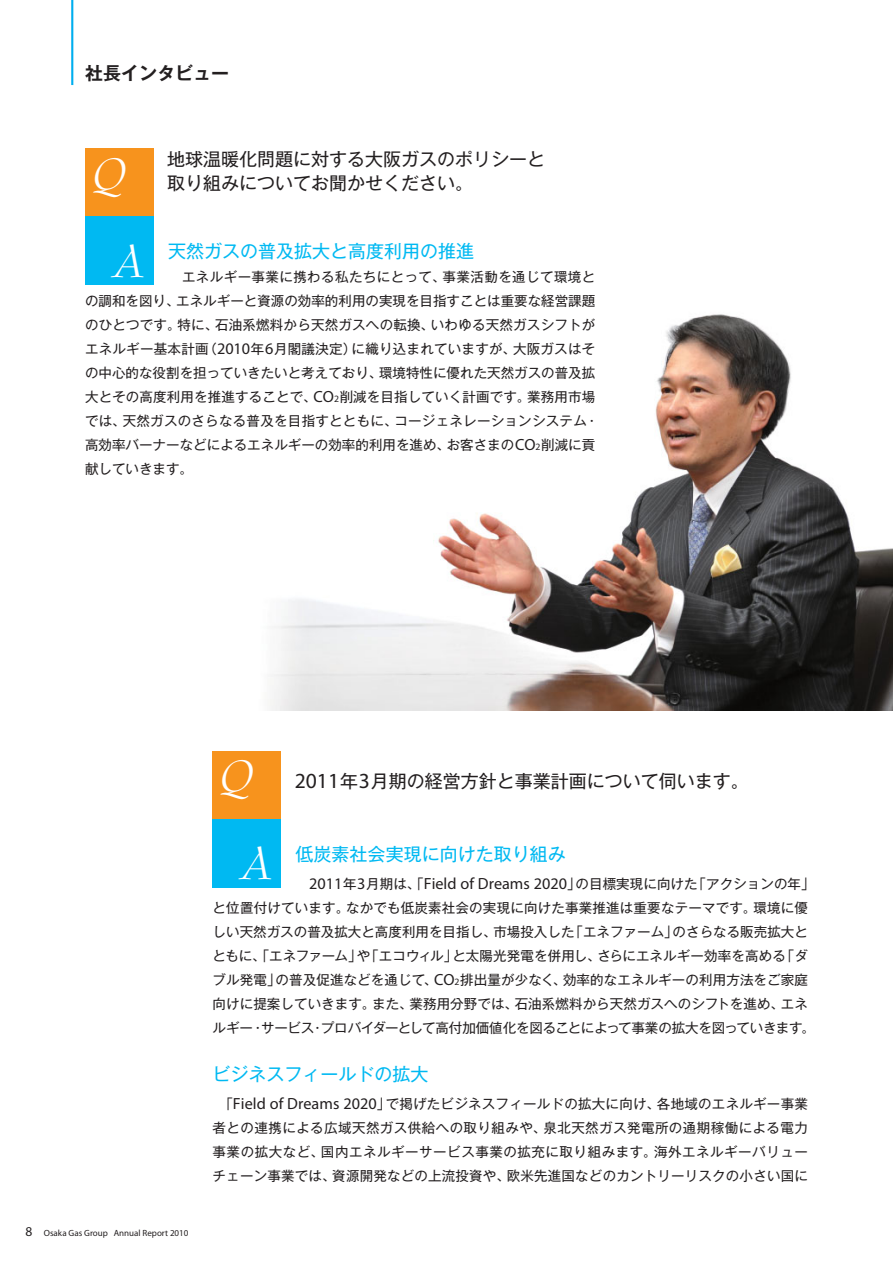
<style>
.page{position:relative;width:893px;height:1263px;background:#fff}
.page>*{position:absolute;margin:0;border:0;box-sizing:border-box;transform-origin:0 0}
.t1{font:italic 48px/87.9px "Bernhard Modern Std";color:#fff;text-align:center}
.t2{font:18px/24px "Gothic MB101 Pr 6 N Regular 90 pv RKSJ H";color:#231f20}
.t3{font:18px "Gothic MB101 Pr 6 N Regular 90 pv RKSJ H";color:#00b9f2}
.t4{font:18px "Gothic MB101 Pr 6 N De Bold 90 pv RKSJ H";color:#231f20}
.t5{font:13.5px/24px "Gothic MB101 Pr 6 N Regular 90 pv RKSJ H";letter-spacing:.01em;color:#231f20}
.t6{font:13.5px/24px "Gothic MB101 Pr 6 N Regular 90 pv RKSJ H";letter-spacing:.035em;color:#231f20;text-align:center}
.t7{font:9px "Myriad Pro";color:#231f20}
.s1{font-family:"Myriad Pro";font-size:16.2px}
.s2{font-family:"Myriad Pro";font-size:9.75px}
.s3{font-size:13.5px}
.s4{font-family:"Myriad Pro";font-size:21.6px}
</style>
<div class="page">
<img style="left:270px;top:314px;width:623px;height:396px">
<div style="left:213px;top:751px;width:68px;height:68px;background:#f7931d"></div>
<div style="left:213px;top:819px;width:68px;height:68px;background:#00b9f2"></div>
<div style="left:85px;top:149px;width:68px;height:68px;background:#f7931d"></div>
<div style="left:85px;top:217px;width:68px;height:68px;background:#00b9f2"></div>
<hr style="left:71px;top:0;width:2px;height:85px;background:#00aeef">
<h2 class="t4" style="left:85px;top:66px;width:145px">社長インタビュー</h2>
<h2 class="t2" style="left:167px;top:149px;width:379px">地球温暖化問題に対する大阪ガスのポリシーと取り組みについてお聞かせください。</h2>
<h1 class="t1" style="left:91px;top:128px;width:55px">Q<br>A</h1>
<h2 class="t3" style="left:168px;top:245px;width:307px">天然ガスの普及拡大と高度利用の推進</h2>
<p class="t5" style="left:85px;top:267px;width:515px;text-indent:83px">　エネルギー事業に携わる私たちにとって、事業活動を通じて環境との調和を図り、エネルギーと資源の効率的利用の実現を目指すことは重要な経営課題のひとつです。特に、石油系燃料から天然ガスへの転換、いわゆる天然ガスシフトがエネルギー基本計画（<span class="s1">2010</span>年<span class="s1">6</span>月閣議決定）に織り込まれていますが、大阪ガスはその中心的な役割を担っていきたいと考えており、環境特性に優れた天然ガスの普及拡大とその高度利用を推進することで、<span class="s1">CO</span><span class="s2">2</span>削減を目指していく計画です。業務用市場では、天然ガスのさらなる普及を目指すとともに、コージェネレーションシステム・高効率バーナーなどによるエネルギーの効率的利用を進め、お客さまの<span class="s1">CO</span><span class="s2">2</span>削減に貢献していきます。</p>
<p class="t7" style="left:26px;top:1229px;width:164px"><span class="s3">8</span> Osaka Gas Group Annual Report 2010</p>
<h1 class="t1" style="left:219px;top:731px;width:55px">Q<br>A</h1>
<h2 class="t2" style="left:295px;top:772px;width:456px"><span class="s4">2011</span>年<span class="s4">3</span>月期の経営方針と事業計画について伺います。</h2>
<h2 class="t3" style="left:296px;top:847px;width:271px">低炭素社会実現に向けた取り組み</h2>
<p class="t5" style="left:213px;top:874px;width:604px;text-indent:97px"><span class="s1">2011</span>年<span class="s1">3</span>月期は、「<span class="s1">Field of Dreams 2020</span>」の目標実現に向けた「アクションの年」と位置付けています。なかでも低炭素社会の実現に向けた事業推進は重要なテーマです。環境に優しい天然ガスの普及拡大と高度利用を目指し、市場投入した「エネファーム」のさらなる販売拡大とともに、「エネファーム」や「エコウィル」と太陽光発電を併用し、さらにエネルギー効率を高める「ダブル発電」の普及促進などを通じて、<span class="s1">CO</span><span class="s2">2</span>排出量が少なく、効率的なエネルギーの利用方法をご家庭向けに提案していきます。また、業務用分野では、石油系燃料から天然ガスへのシフトを進め、エネルギー・サービス・プロバイダーとして高付加価値化を図ることによって事業の拡大を図っていきます。</p>
<h2 class="t3" style="left:213px;top:1067px;width:217px">ビジネスフィールドの拡大</h2>
<p class="t6" style="left:213px;top:1094px;width:597px">「<span class="s1">Field of Dreams 2020</span>」で掲げたビジネスフィールドの拡大に向け、各地域のエネルギー事業者との連携による広域天然ガス供給への取り組みや、泉北天然ガス発電所の通期稼働による電力事業の拡大など、国内エネルギーサービス事業の拡充に取り組みます。海外エネルギーバリューチェーン事業では、資源開発などの上流投資や、欧米先進国などのカントリーリスクの小さい国に</p>
</div>
